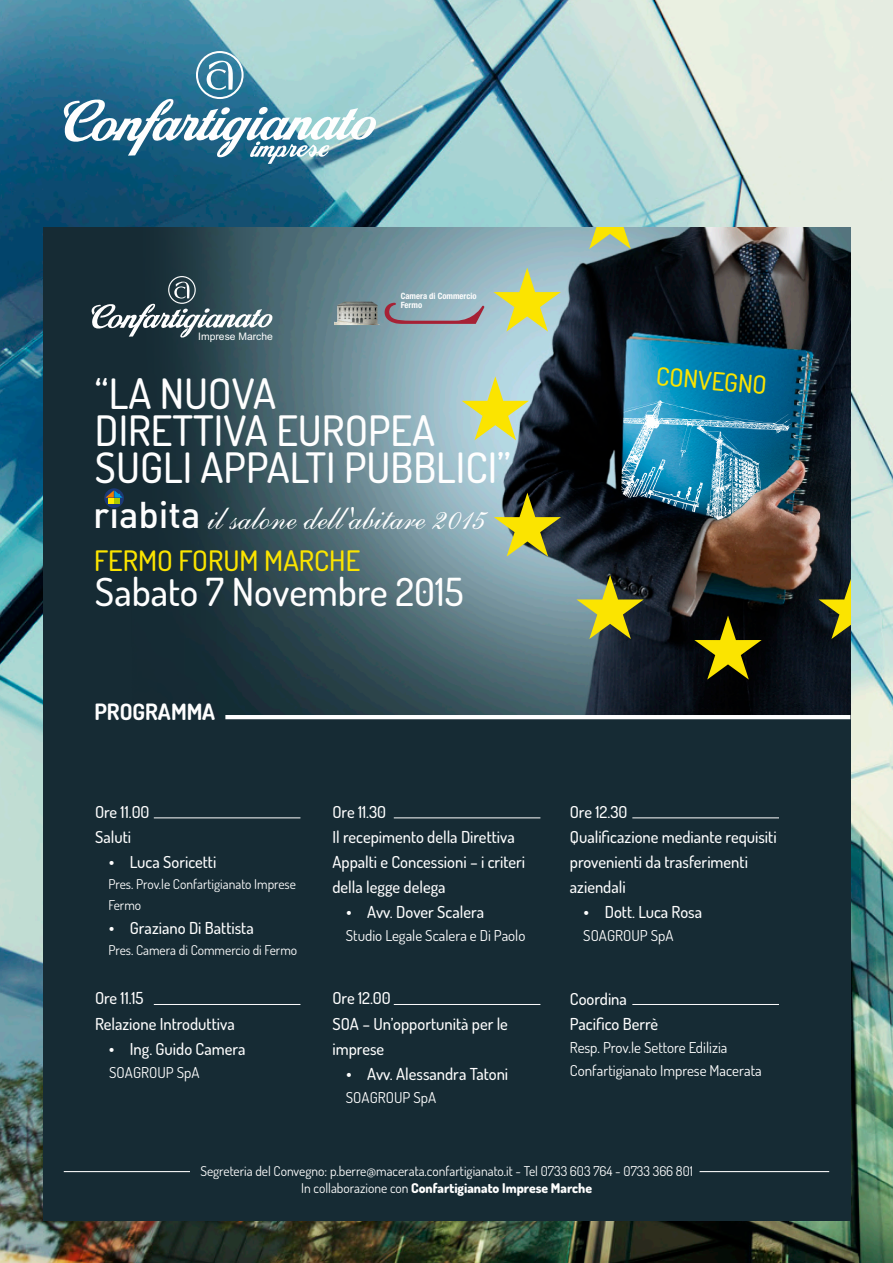
<style>
.page{position:relative;width:893px;height:1263px;background:#fff}
.page>*{position:absolute;margin:0;border:0;box-sizing:border-box;transform-origin:0 0}
.t1{font:500 42px/36.9px "Dosis";color:#fefefe}
.t2{font:500 38.7px "Dosis";color:#fefefe}
.t3{font:35.1px "English 111 Adagio BT";color:#fefefe}
.t4{font:500 28.2px "Dosis";color:#fbe400}
.t5{font:500 25.2px "Dosis";color:#fbe400}
.t6{font:700 22.5px "Dosis";color:#fefefe}
.t7{font:500 16.5px/25px "Dosis";color:#fefefe}
.t8{font:15px/22.8px "Dosis";color:#fefefe}
.t9{font:13.5px/20.5px "Dosis";color:#fefefe}
.t10{font:10.35px "Arial";color:#fefefe}
.t11{font:700 condensed 8.7px/8.4px "Helvetica Neue LT Pro";color:#fefefe}
.s1{font-family:"DIN Alternate";font-weight:500;font-size:36.75px}
.s2{font-weight:800}
</style>
<div class="page">
<img style="left:0;top:0;width:893px;height:1263px">
<div style="left:43px;top:227px;width:807px;height:993px;background:#162b34"></div>
<img style="left:117px;top:227px;width:733px;height:488px">
<svg style="left:576px;top:227px;width:68px;height:22px"></svg>
<svg style="left:494px;top:268px;width:67px;height:64px;background:#c1cf8c"></svg>
<svg style="left:462px;top:376px;width:67px;height:64px;background:#c2d08d"></svg>
<svg style="left:494px;top:493px;width:67px;height:64px;background:#868a49"></svg>
<svg style="left:576px;top:575px;width:68px;height:64px"></svg>
<svg style="left:694px;top:616px;width:68px;height:63px;background:#534d05"></svg>
<svg style="left:819px;top:575px;width:31px;height:64px"></svg>
<svg style="left:91px;top:276px;width:182px;height:62px"></svg>
<img style="left:621px;top:400px;width:171px;height:120px">
<svg style="left:384px;top:303px;width:100px;height:21px;background:#95909d"></svg>
<img style="left:334px;top:302px;width:49px;height:23px">
<svg style="left:104px;top:488px;width:20px;height:20px"></svg>
<svg style="left:106px;top:490px;width:17px;height:14px"></svg>
<hr style="left:64px;top:1171px;width:126px;height:1px;background:#fefefe">
<hr style="left:700px;top:1171px;width:129px;height:1px;background:#fefefe">
<hr style="left:225px;top:715px;width:625px;height:4px;background:#fefefe">
<hr style="left:154px;top:817px;width:146px;height:1px;background:#fefefe">
<hr style="left:394px;top:817px;width:146px;height:1px;background:#fefefe">
<hr style="left:632px;top:817px;width:147px;height:1px;background:#fefefe">
<hr style="left:154px;top:1004px;width:146px;height:1px;background:#fefefe">
<hr style="left:394px;top:1004px;width:146px;height:1px;background:#fefefe">
<hr style="left:632px;top:1004px;width:147px;height:1px;background:#fefefe">
<svg style="left:58px;top:51px;width:320px;height:113px;background:#699eb1"></svg>
<p class="t10" style="left:198px;top:332px;width:76px">Imprese Marche</p>
<p class="t11" style="left:401px;top:293px;width:77px">Camera di Commercio<br>Fermo</p>
<h1 class="t1" style="left:95px;top:374px;width:417px">“LA NUOVA<br>DIRETTIVA EUROPEA<br>SUGLI APPALTI PUBBLICI”</h1>
<h3 class="t3" style="left:93px;top:502px;width:394px"><span class="s1">riabita</span> il salone dellabitare 2015</h3>
<h3 class="t3" style="left:350px;top:505px;width:7px">'</h3>
<h3 class="t4" style="left:94px;top:542px;width:267px">FERMO FORUM MARCHE</h3>
<h2 class="t2" style="left:95px;top:566px;width:370px">Sabato 7 Novembre 2015</h2>
<h3 class="t6" style="left:94px;top:697px;width:123px">PROGRAMMA</h3>
<p class="t7" style="left:95px;top:799px;width:56px">Ore 11.00<br>Saluti</p>
<p class="t7" style="left:130px;top:849px;width:88px">Luca Soricetti</p>
<p class="t9" style="left:109px;top:874px;width:189px">Pres. Prov.le Confartigianato Imprese<br>Fermo</p>
<p class="t7" style="left:130px;top:915px;width:125px">Graziano Di Battista</p>
<p class="t9" style="left:109px;top:940px;width:190px">Pres. Camera di Commercio di Fermo</p>
<p class="t7" style="left:95px;top:985px;width:50px">Ore 11.15</p>
<p class="t7" style="left:95px;top:1010px;width:141px">Relazione Introduttiva</p>
<p class="t7" style="left:130px;top:1035px;width:117px">Ing. Guido Camera</p>
<p class="t8" style="left:109px;top:1060px;width:92px">SOAGROUP SpA</p>
<p class="t7" style="left:332px;top:799px;width:55px">Ore 11.30</p>
<p class="t7" style="left:332px;top:824px;width:184px">Il recepimento della Direttiva</p>
<p class="t7" style="left:332px;top:849px;width:194px">Appalti e Concessioni – i criteri</p>
<p class="t7" style="left:332px;top:874px;width:115px">della legge delega</p>
<p class="t7" style="left:367px;top:899px;width:118px">Avv. Dover Scalera</p>
<p class="t8" style="left:346px;top:924px;width:181px">Studio Legale Scalera e Di Paolo</p>
<p class="t7" style="left:332px;top:985px;width:177px">Ore 12.00<br>SOA – Un’opportunità per le imprese</p>
<p class="t7" style="left:367px;top:1060px;width:142px">Avv. Alessandra Tatoni</p>
<p class="t8" style="left:346px;top:1085px;width:92px">SOAGROUP SpA</p>
<h3 class="t5" style="left:658px;top:359px;width:112px;rotate:5deg">CONVEGNO</h3>
<p class="t7" style="left:570px;top:799px;width:59px">Ore 12.30</p>
<p class="t7" style="left:570px;top:824px;width:208px">Qualificazione mediante requisiti</p>
<p class="t7" style="left:570px;top:849px;width:180px">provenienti da trasferimenti</p>
<p class="t7" style="left:570px;top:874px;width:57px">aziendali</p>
<p class="t7" style="left:605px;top:899px;width:99px">Dott. Luca Rosa</p>
<p class="t8" style="left:583px;top:924px;width:92px">SOAGROUP SpA</p>
<p class="t7" style="left:570px;top:985px;width:90px">Coordina<br>Pacifico Berrè</p>
<p class="t8" style="left:570px;top:1035px;width:193px">Resp. Prov.le Settore Edilizia<br>Confartigianato Imprese Macerata</p>
<p class="t9" style="left:200px;top:1162px;width:494px;line-height:17.1px;text-align:center">Segreteria del Convegno: p.berre@macerata.confartigianato.it - Tel 0733 603 764 - 0733 366 801<br>In collaborazione con <span class="s2">Confartigianato Imprese Marche</span></p>
</div>
